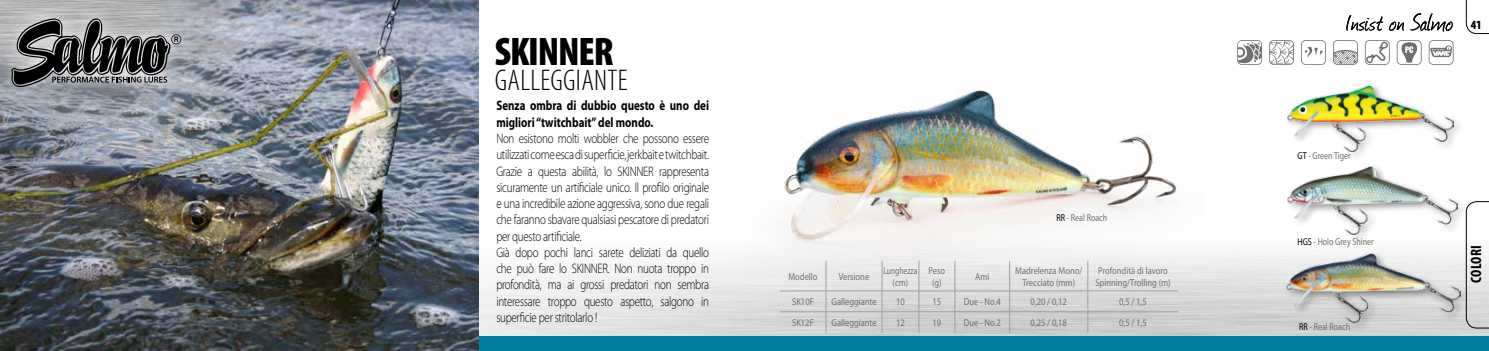
<style>
.page{position:relative;width:1489px;height:351px;background:#fff}
.page>*{position:absolute;margin:0;border:0;box-sizing:border-box;transform-origin:0 0}
.t1{font:900 condensed 40px "Myriad Pro";letter-spacing:-.03em;color:#000}
.t2{font:300 condensed 30px "Myriad Pro";letter-spacing:.01em;color:#000}
.t3{font:700 condensed 15px "Myriad Pro";letter-spacing:.02em;color:#000}
.t4{font:300 13.75px/16.2px "Myriad Pro";letter-spacing:-.025em;color:#000;scale:.8 1}
.t5{font:700 13.75px/16.2px "Myriad Pro";color:#000;scale:.8 1}
.t6{font:900 condensed 12.5px "Myriad Pro";color:#000}
.t7{font:10px/12px "Myriad Pro";color:#706f6f;text-align:center;scale:.85 1}
.t8{font:10px "Myriad Pro";color:#706f6f;scale:.8 1}
.t9{font:10px/12px "Myriad Pro";color:#706f6f;text-align:center;scale:.75 1}
.s1{color:#000}
</style>
<div class="page">
<img style="left:478px;top:237px;width:1010px;height:98px">
<div style="left:0;top:335px;width:1488px;height:16px;background:#007fa6"></div>
<svg style="left:1346px;top:15px;width:36px;height:16px"></svg>
<svg style="left:1389px;top:22px;width:14px;height:9px"></svg>
<svg style="left:1410px;top:13px;width:42px;height:19px"></svg>
<svg style="left:1465px;top:0;width:23px;height:34px"></svg>
<img style="left:0;top:0;width:478px;height:351px">
<img style="left:0;top:0;width:314px;height:326px">
<div style="left:0;top:3px;width:197px;height:100px;background:#fff;opacity:.75"></div>
<svg style="left:11px;top:18px;width:170px;height:69px;background:#6d6d6f"></svg>
<img style="left:726px;top:90px;width:478px;height:189px">
<div style="left:1283px;top:251px;width:187px;height:81px;background:#000;opacity:.4"></div>
<img style="left:1286px;top:253px;width:174px;height:70px">
<img style="left:1287px;top:85px;width:166px;height:67px">
<div style="left:1284px;top:164px;width:183px;height:80px;background:#fff"></div>
<img style="left:1287px;top:167px;width:170px;height:68px">
<svg style="left:1465px;top:201px;width:23px;height:127px"></svg>
<svg style="left:1333px;top:40px;width:24px;height:25px"></svg>
<svg style="left:1364px;top:40px;width:25px;height:25px"></svg>
<svg style="left:1428px;top:40px;width:25px;height:25px"></svg>
<svg style="left:1396px;top:40px;width:25px;height:25px"></svg>
<svg style="left:1237px;top:40px;width:24px;height:25px"></svg>
<svg style="left:1301px;top:40px;width:24px;height:25px"></svg>
<svg style="left:1269px;top:40px;width:24px;height:25px"></svg>
<hr style="left:780px;top:290px;width:46px;height:1px;background:#9d9d9c">
<hr style="left:826px;top:290px;width:56px;height:1px;background:#9d9d9c">
<hr style="left:882px;top:290px;width:36px;height:1px;background:#9d9d9c">
<hr style="left:918px;top:290px;width:36px;height:1px;background:#9d9d9c">
<hr style="left:954px;top:290px;width:55px;height:1px;background:#9d9d9c">
<hr style="left:1009px;top:290px;width:78px;height:1px;background:#9d9d9c">
<hr style="left:1087px;top:290px;width:90px;height:1px;background:#9d9d9c">
<hr style="left:780px;top:311px;width:46px;height:1px;background:#9d9d9c">
<hr style="left:826px;top:311px;width:56px;height:1px;background:#9d9d9c">
<hr style="left:882px;top:311px;width:36px;height:1px;background:#9d9d9c">
<hr style="left:918px;top:311px;width:36px;height:1px;background:#9d9d9c">
<svg style="left:918px;top:261px;width:1px;height:72px"></svg>
<hr style="left:954px;top:311px;width:55px;height:1px;background:#9d9d9c">
<svg style="left:954px;top:261px;width:1px;height:72px"></svg>
<hr style="left:1009px;top:311px;width:78px;height:1px;background:#9d9d9c">
<svg style="left:1009px;top:261px;width:1px;height:72px"></svg>
<hr style="left:1087px;top:311px;width:90px;height:1px;background:#9d9d9c">
<svg style="left:1087px;top:261px;width:1px;height:72px"></svg>
<svg style="left:825px;top:261px;width:1px;height:72px"></svg>
<svg style="left:881px;top:261px;width:1px;height:72px"></svg>
<h1 class="t1" style="left:495px;top:30px;width:120px">SKINNER</h1>
<h2 class="t2" style="left:495px;top:63px;width:134px">GALLEGGIANTE</h2>
<p class="t5" style="left:496px;top:98px;width:267px">Senza ombra di dubbio questo è uno dei migliori “twitchbait” del mondo.</p>
<p class="t4" style="left:496px;top:130px;width:267px">Non esistono molti wobbler che possono essere utilizzati come esca di superficie, jerkbait e twitchbait.<br>Grazie a questa abilità, lo SKINNER rappresenta sicuramente un artificiale unico. Il profilo originale e una incredibile azione aggressiva, sono due regali che faranno sbavare qualsiasi pescatore di predatori per questo artificiale.<br>Già dopo pochi lanci sarete deliziati da quello che può fare lo SKINNER. Non nuota troppo in profondità, ma ai grossi predatori non sembra interessare troppo questo aspetto, salgono in superficie per stritolarlo !</p>
<p class="t8" style="left:1056px;top:211px;width:65px"><span class="s1">RR</span> - Real Roach</p>
<p class="t7" style="left:788px;top:270px;width:36px">Modello</p>
<p class="t7" style="left:838px;top:270px;width:37px">Versione</p>
<p class="t9" style="left:883px;top:264px;width:47px">Lunghezza (cm)</p>
<p class="t7" style="left:928px;top:264px;width:21px">Peso (g)</p>
<p class="t7" style="left:975px;top:270px;width:18px">Ami</p>
<p class="t7" style="left:1015px;top:264px;width:80px">Madrelenza Mono/<br>Trecciato (mm)</p>
<p class="t7" style="left:1095px;top:264px;width:90px;text-align:left">Profondità di lavoro<br>Spinning/Trolling (m)</p>
<p class="t7" style="left:792px;top:295px;width:27px">SK10F</p>
<p class="t7" style="left:831px;top:295px;width:55px">Galleggiante</p>
<p class="t7" style="left:896px;top:295px;width:12px">10</p>
<p class="t7" style="left:932px;top:295px;width:12px">15</p>
<p class="t7" style="left:963px;top:295px;width:45px">Due - No.4</p>
<p class="t7" style="left:1030px;top:295px;width:44px">0,20 / 0,12</p>
<p class="t7" style="left:1119px;top:295px;width:34px">0,5 / 1,5</p>
<p class="t7" style="left:792px;top:316px;width:27px">SK12F</p>
<p class="t7" style="left:831px;top:316px;width:55px">Galleggiante</p>
<p class="t7" style="left:896px;top:316px;width:12px">12</p>
<p class="t7" style="left:932px;top:316px;width:12px">19</p>
<p class="t7" style="left:963px;top:316px;width:45px">Due - No.2</p>
<p class="t7" style="left:1030px;top:316px;width:44px">0,25 / 0,18</p>
<p class="t7" style="left:1119px;top:316px;width:34px">0,5 / 1,5</p>
<p class="t8" style="left:1297px;top:150px;width:68px"><span class="s1">GT</span> - Green Tiger</p>
<p class="t8" style="left:1297px;top:235px;width:97px"><span class="s1">HGS</span> - Holo Grey Shiner</p>
<p class="t8" style="left:1299px;top:320px;width:65px"><span class="s1">RR</span> - Real Roach</p>
<p class="t6" style="left:1470px;top:18px;width:13px">41</p>
<p class="t3" style="left:1466px;top:283px;width:39px;rotate:-90deg">COLORI</p>
</div>
